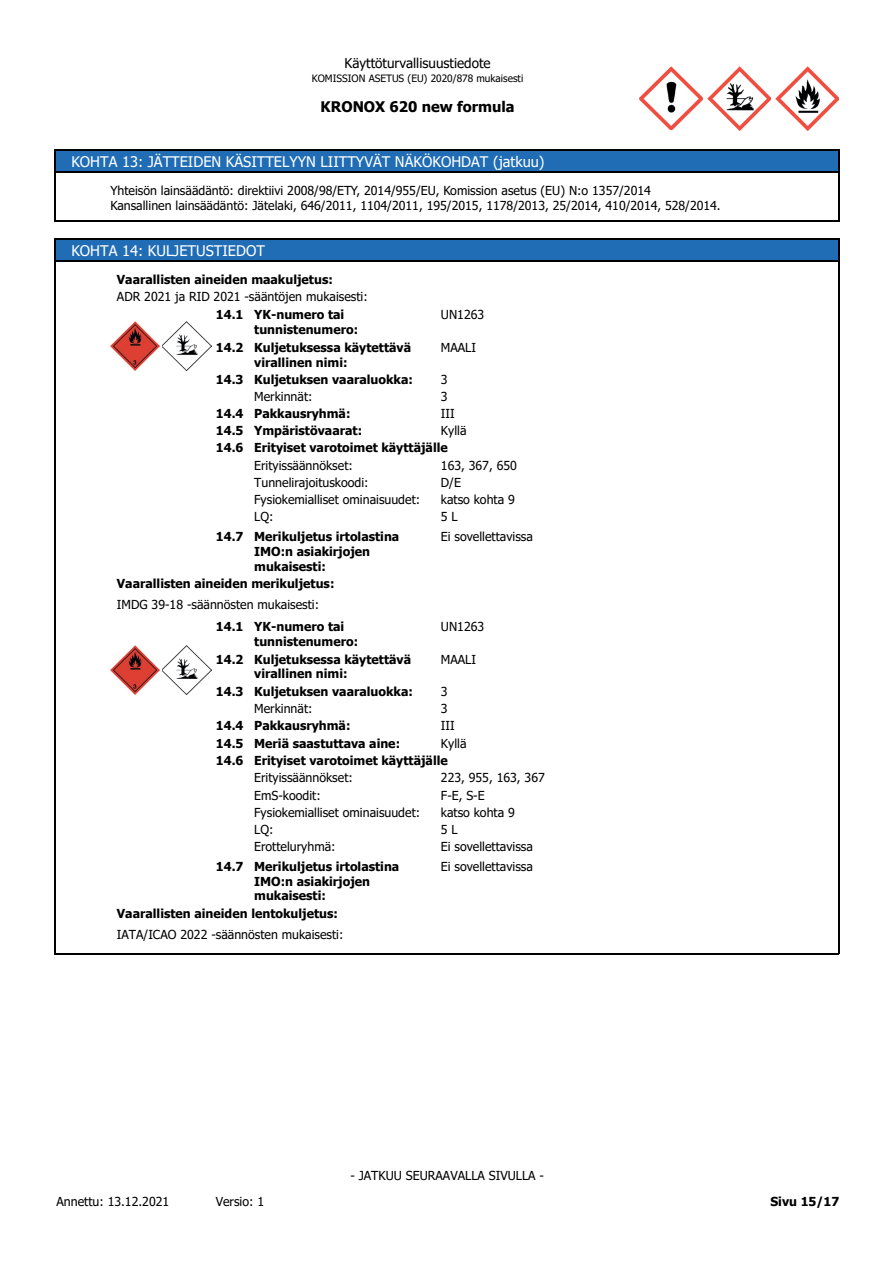
<style>
.page{position:relative;width:893px;height:1263px;background:#fff}
.page>*{position:absolute;margin:0;border:0;box-sizing:border-box;transform-origin:0 0}
.t1{font:14.7px "Tahoma";color:#fff}
.t2{font:700 14.7px "Tahoma";color:#000001}
.t3{font:13.5px "Tahoma";color:#000001}
.t4{font:12.3px/15px "Tahoma";color:#000001}
.t5{font:700 12.3px/15px "Tahoma";color:#000001}
.t6{font:10.2px "Tahoma";color:#000001}
</style>
<div class="page">
<img style="left:775px;top:66px;width:64px;height:64px">
<img style="left:639px;top:66px;width:64px;height:64px">
<img style="left:707px;top:66px;width:64px;height:64px">
<div style="left:54px;top:150px;width:17px;height:23px;background:#206db6"></div>
<div style="left:71px;top:150px;width:768px;height:23px;background:#206db6"></div>
<hr style="left:54px;top:150px;width:2px;height:23px;background:#000001">
<svg style="left:56px;top:150px;width:15px;height:1px"></svg>
<hr style="left:71px;top:150px;width:768px;height:1px;background:#000001">
<hr style="left:71px;top:172px;width:768px;height:1px;background:#000001">
<svg style="left:54px;top:172px;width:17px;height:11px"></svg>
<svg style="left:838px;top:151px;width:1px;height:32px"></svg>
<hr style="left:54px;top:183px;width:2px;height:32px;background:#000001">
<hr style="left:838px;top:183px;width:1px;height:32px;background:#000001">
<hr style="left:54px;top:220px;width:785px;height:1px;background:#000001">
<div style="left:54px;top:238px;width:17px;height:23px;background:#206db6"></div>
<div style="left:71px;top:238px;width:768px;height:23px;background:#206db6"></div>
<hr style="left:54px;top:238px;width:2px;height:23px;background:#000001">
<svg style="left:56px;top:238px;width:15px;height:1px"></svg>
<hr style="left:71px;top:238px;width:768px;height:1px;background:#000001">
<hr style="left:71px;top:260px;width:768px;height:1px;background:#000001">
<svg style="left:54px;top:260px;width:17px;height:46px"></svg>
<svg style="left:838px;top:239px;width:1px;height:67px"></svg>
<img style="left:110px;top:321px;width:49px;height:49px">
<img style="left:162px;top:321px;width:49px;height:49px">
<hr style="left:54px;top:306px;width:2px;height:269px;background:#000001">
<hr style="left:838px;top:306px;width:1px;height:269px;background:#000001">
<hr style="left:54px;top:575px;width:2px;height:22px;background:#000001">
<hr style="left:54px;top:597px;width:2px;height:21px;background:#000001">
<svg style="left:838px;top:575px;width:1px;height:43px"></svg>
<img style="left:110px;top:645px;width:49px;height:49px">
<img style="left:162px;top:645px;width:49px;height:49px">
<hr style="left:54px;top:618px;width:2px;height:287px;background:#000001">
<hr style="left:838px;top:618px;width:1px;height:287px;background:#000001">
<hr style="left:54px;top:905px;width:2px;height:21px;background:#000001">
<hr style="left:54px;top:926px;width:2px;height:22px;background:#000001">
<svg style="left:838px;top:905px;width:1px;height:48px"></svg>
<hr style="left:54px;top:953px;width:785px;height:1px;background:#000001">
<p class="t3" style="left:344px;top:54px;width:148px">Käyttöturvallisuustiedote</p>
<p class="t6" style="left:312px;top:71px;width:213px">KOMISSION ASETUS (EU) 2020/878 mukaisesti</p>
<p class="t2" style="left:321px;top:96px;width:195px">KRONOX 620 new formula</p>
<p class="t1" style="left:71px;top:152px;width:475px">KOHTA 13: JÄTTEIDEN KÄSITTELYYN LIITTYVÄT NÄKÖKOHDAT (jatkuu)</p>
<p class="t4" style="left:110px;top:184px;width:612px">Yhteisön lainsäädäntö: direktiivi 2008/98/ETY, 2014/955/EU, Komission asetus (EU) N:o 1357/2014<br>Kansallinen lainsäädäntö: Jätelaki, 646/2011, 1104/2011, 195/2015, 1178/2013, 25/2014, 410/2014, 528/2014.</p>
<p class="t1" style="left:71px;top:240px;width:195px">KOHTA 14: KULJETUSTIEDOT</p>
<p class="t5" style="left:117px;top:272px;width:217px">Vaarallisten aineiden maakuljetus:</p>
<p class="t4" style="left:117px;top:290px;width:252px">ADR 2021 ja RID 2021 -sääntöjen mukaisesti:</p>
<p class="t5" style="left:216px;top:308px;width:29px">14.1</p>
<p class="t5" style="left:254px;top:308px;width:106px">YK-numero tai tunnistenumero:</p>
<p class="t4" style="left:441px;top:308px;width:45px">UN1263</p>
<p class="t5" style="left:216px;top:340px;width:29px">14.2</p>
<p class="t5" style="left:254px;top:340px;width:158px">Kuljetuksessa käytettävä virallinen nimi:</p>
<p class="t4" style="left:441px;top:340px;width:37px">MAALI</p>
<p class="t5" style="left:216px;top:372px;width:29px">14.3</p>
<p class="t5" style="left:216px;top:407px;width:29px">14.4</p>
<p class="t5" style="left:254px;top:372px;width:160px">Kuljetuksen vaaraluokka:</p>
<p class="t4" style="left:254px;top:390px;width:60px">Merkinnät:</p>
<p class="t5" style="left:254px;top:407px;width:98px">Pakkausryhmä:</p>
<p class="t4" style="left:441px;top:372px;width:8px">3</p>
<p class="t4" style="left:441px;top:407px;width:15px">III</p>
<p class="t4" style="left:441px;top:390px;width:8px">3</p>
<p class="t5" style="left:216px;top:424px;width:148px">14.5 Ympäristövaarat:</p>
<p class="t4" style="left:441px;top:424px;width:27px">Kyllä</p>
<p class="t4" style="left:254px;top:475px;width:116px">Tunnelirajoituskoodi:</p>
<p class="t4" style="left:441px;top:475px;width:22px">D/E</p>
<p class="t5" style="left:254px;top:441px;width:195px">Erityiset varotoimet käyttäjälle</p>
<p class="t5" style="left:216px;top:441px;width:29px">14.6</p>
<p class="t4" style="left:254px;top:458px;width:100px">Erityissäännökset:</p>
<p class="t4" style="left:254px;top:493px;width:167px">Fysiokemialliset ominaisuudet:</p>
<p class="t4" style="left:441px;top:458px;width:78px">163, 367, 650</p>
<p class="t4" style="left:441px;top:493px;width:75px">katso kohta 9</p>
<p class="t4" style="left:254px;top:510px;width:21px">LQ:</p>
<p class="t4" style="left:441px;top:510px;width:18px">5 L</p>
<p class="t5" style="left:216px;top:529px;width:29px">14.7</p>
<p class="t4" style="left:441px;top:529px;width:94px">Ei sovellettavissa</p>
<p class="t5" style="left:254px;top:529px;width:147px">Merikuljetus irtolastina<br>IMO:n asiakirjojen mukaisesti:</p>
<p class="t5" style="left:117px;top:576px;width:219px">Vaarallisten aineiden merikuljetus:</p>
<p class="t4" style="left:117px;top:598px;width:204px">IMDG 39-18 -säännösten mukaisesti:</p>
<p class="t5" style="left:216px;top:620px;width:29px">14.1</p>
<p class="t5" style="left:254px;top:620px;width:106px">YK-numero tai tunnistenumero:</p>
<p class="t4" style="left:441px;top:620px;width:45px">UN1263</p>
<p class="t5" style="left:216px;top:652px;width:29px">14.2</p>
<p class="t5" style="left:254px;top:652px;width:158px">Kuljetuksessa käytettävä virallinen nimi:</p>
<p class="t4" style="left:441px;top:652px;width:37px">MAALI</p>
<p class="t5" style="left:216px;top:684px;width:29px">14.3</p>
<p class="t5" style="left:216px;top:718px;width:29px">14.4</p>
<p class="t5" style="left:254px;top:684px;width:160px">Kuljetuksen vaaraluokka:</p>
<p class="t4" style="left:254px;top:701px;width:60px">Merkinnät:</p>
<p class="t5" style="left:254px;top:718px;width:98px">Pakkausryhmä:</p>
<p class="t4" style="left:441px;top:684px;width:8px">3</p>
<p class="t4" style="left:441px;top:719px;width:15px">III</p>
<p class="t4" style="left:441px;top:701px;width:8px">3</p>
<p class="t5" style="left:216px;top:736px;width:186px">14.5 Meriä saastuttava aine:</p>
<p class="t4" style="left:441px;top:737px;width:27px">Kyllä</p>
<p class="t4" style="left:254px;top:788px;width:68px">EmS-koodit:</p>
<p class="t4" style="left:441px;top:788px;width:45px">F-E, S-E</p>
<p class="t5" style="left:254px;top:754px;width:195px">Erityiset varotoimet käyttäjälle</p>
<p class="t5" style="left:216px;top:754px;width:29px">14.6</p>
<p class="t4" style="left:254px;top:771px;width:100px">Erityissäännökset:</p>
<p class="t4" style="left:254px;top:805px;width:167px">Fysiokemialliset ominaisuudet:</p>
<p class="t4" style="left:441px;top:771px;width:105px">223, 955, 163, 367</p>
<p class="t4" style="left:441px;top:805px;width:75px">katso kohta 9</p>
<p class="t4" style="left:254px;top:823px;width:21px">LQ:</p>
<p class="t4" style="left:441px;top:823px;width:18px">5 L</p>
<p class="t5" style="left:254px;top:859px;width:147px">Merikuljetus irtolastina<br>IMO:n asiakirjojen mukaisesti:</p>
<p class="t4" style="left:254px;top:840px;width:83px">Erotteluryhmä:</p>
<p class="t4" style="left:441px;top:840px;width:94px">Ei sovellettavissa</p>
<p class="t5" style="left:216px;top:859px;width:29px">14.7</p>
<p class="t4" style="left:441px;top:859px;width:94px">Ei sovellettavissa</p>
<p class="t5" style="left:117px;top:906px;width:223px">Vaarallisten aineiden lentokuljetus:</p>
<p class="t4" style="left:117px;top:927px;width:228px">IATA/ICAO 2022 -säännösten mukaisesti:</p>
<p class="t4" style="left:350px;top:1169px;width:195px">- JATKUU SEURAAVALLA SIVULLA -</p>
<p class="t4" style="left:57px;top:1195px;width:114px">Annettu: 13.12.2021</p>
<p class="t4" style="left:216px;top:1195px;width:50px">Versio: 1</p>
<p class="t5" style="left:770px;top:1195px;width:70px">Sivu 15/17</p>
</div>
